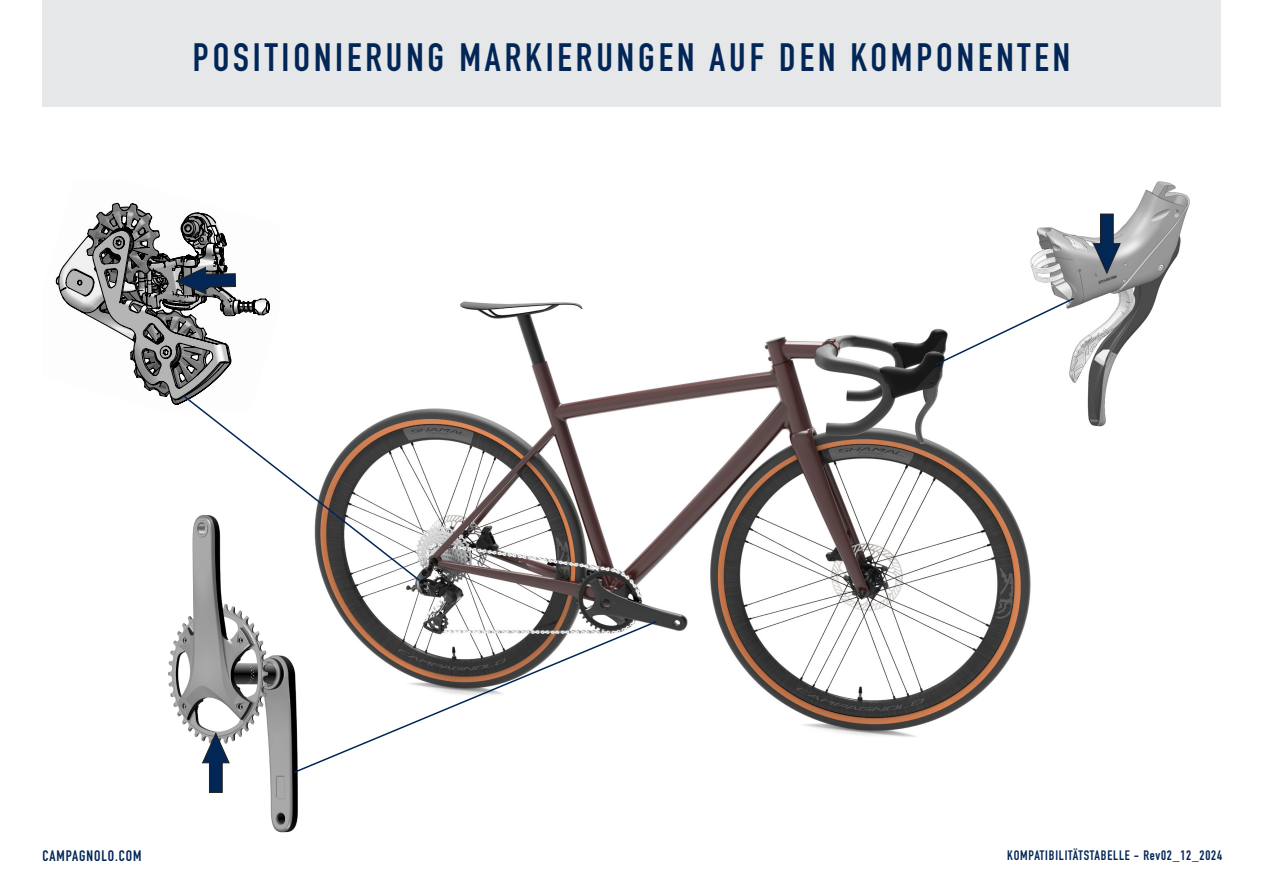
<style>
.page{position:relative;width:1263px;height:893px;background:#fff}
.page>*{position:absolute;margin:0;border:0;box-sizing:border-box;transform-origin:0 0}
.t1{font:700 39px "DIN Condensed";letter-spacing:.1em;color:#022656}
.t2{font:700 15px "DIN Condensed";letter-spacing:.06em;color:#022656}
.t3{font:700 13.5px "DIN Condensed";letter-spacing:.06em;color:#022656}
</style>
<div class="page">
<img style="left:324px;top:301px;width:707px;height:436px">
<svg style="left:56px;top:203px;width:213px;height:201px"></svg>
<svg style="left:181px;top:393px;width:241px;height:190px"></svg>
<img style="left:168px;top:509px;width:145px;height:324px">
<svg style="left:292px;top:620px;width:366px;height:154px"></svg>
<img style="left:1021px;top:181px;width:169px;height:251px">
<svg style="left:934px;top:296px;width:142px;height:71px"></svg>
<div style="left:42px;top:0;width:1178px;height:106px;background:#e6e7e9"></div>
<svg style="left:201px;top:731px;width:29px;height:62px"></svg>
<svg style="left:1092px;top:213px;width:29px;height:62px"></svg>
<p class="t1" style="left:193px;top:32px;width:879px">POSITIONIERUNG MARKIERUNGEN AUF DEN KOMPONENTEN</p>
<p class="t2" style="left:43px;top:846px;width:100px">CAMPAGNOLO.COM</p>
<p class="t3" style="left:1007px;top:846px;width:216px">KOMPATIBILITÄTSTABELLE - Rev02_12_2024</p>
</div>
